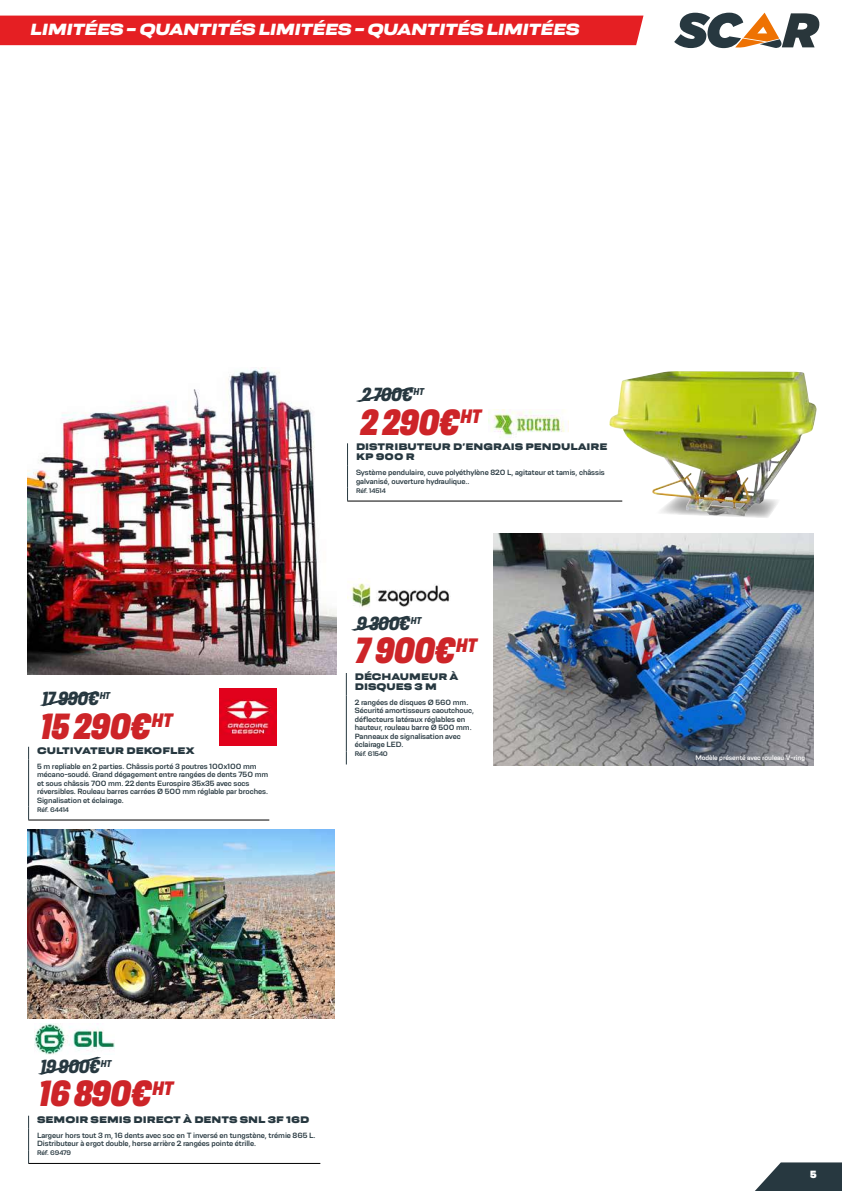
<style>
.page{position:relative;width:842px;height:1191px;background:#fff}
.page>*{position:absolute;margin:0;border:0;box-sizing:border-box;transform-origin:0 0}
.t1{font:38.4px "Resolve Black Nrw Ita";letter-spacing:-.02em;color:#cd2428}
.t2{font:20px "Resolve Extrabold Nrw Ita";letter-spacing:-.02em;color:#273840}
.t3{font:17px "Resolve Extrabold Wd Ita";letter-spacing:-.02em;color:#fff}
.t4{font:800 11px "Resolve";color:#fff}
.t5{font:10px/10px "Resolve Black Wd";color:#273840}
.t6{font:8px/8.5px "Resolve";letter-spacing:-.01em;color:#273840}
.t7{font:7px "Resolve";letter-spacing:-.02em;color:#273840}
.t8{font:7px "Resolve";letter-spacing:-.01em;color:#fff}
</style>
<div class="page">
<svg style="left:674px;top:13px;width:145px;height:36px"></svg>
<svg style="left:755px;top:1162px;width:87px;height:29px;background:#49585e"></svg>
<div style="left:0;top:16px;width:643px;height:29px;background:#e51f23"></div>
<hr style="left:28px;top:819px;width:241px;height:1px;background:#000">
<svg style="left:28px;top:746px;width:1px;height:13px"></svg>
<hr style="left:28px;top:759px;width:1px;height:47px;background:#273840">
<svg style="left:28px;top:806px;width:1px;height:13px"></svg>
<img style="left:27px;top:367px;width:310px;height:308px">
<img style="left:220px;top:689px;width:57px;height:57px">
<img style="left:493px;top:534px;width:320px;height:231px">
<svg style="left:346px;top:673px;width:1px;height:22px"></svg>
<hr style="left:346px;top:695px;width:1px;height:56px;background:#273840">
<svg style="left:346px;top:751px;width:1px;height:13px"></svg>
<img style="left:348px;top:580px;width:103px;height:27px">
<hr style="left:28px;top:1163px;width:292px;height:1px;background:#000">
<svg style="left:28px;top:1115px;width:1px;height:48px"></svg>
<img style="left:28px;top:829px;width:307px;height:189px">
<img style="left:34px;top:1023px;width:81px;height:31px">
<img style="left:488px;top:409px;width:77px;height:31px">
<svg style="left:726px;top:516px;width:43px;height:2px"></svg>
<img style="left:609px;top:371px;width:208px;height:145px">
<hr style="left:347px;top:501px;width:275px;height:1px;background:#000">
<svg style="left:347px;top:443px;width:1px;height:58px"></svg>
<svg style="left:351px;top:615px;width:60px;height:16px"></svg>
<svg style="left:40px;top:691px;width:59px;height:16px"></svg>
<svg style="left:356px;top:387px;width:60px;height:15px"></svg>
<svg style="left:38px;top:1056px;width:63px;height:19px"></svg>
<h3 class="t3" style="left:30px;top:19px;width:551px">LIMITÉES - QUANTITÉS LIMITÉES - QUANTITÉS LIMITÉES</h3>
<h2 class="t2" style="left:42px;top:687px;width:70px">17 990€<sup>HT</sup></h2>
<h1 class="t1" style="left:40px;top:705px;width:134px">15 290€<sup>HT</sup></h1>
<p class="t5" style="left:37px;top:745px;width:159px">CULTIVATEUR DEKOFLEX</p>
<p class="t6" style="left:37px;top:761px;width:233px">5 m repliable en 2 parties. Châssis porté 3 poutres 100x100 mm mécano-soudé. Grand dégagement entre rangées de dents 750 mm et sous châssis 700 mm. 22 dents Eurospire 35x35 avec socs réversibles. Rouleau barres carrées Ø 500 mm réglable par broches.<br>Signalisation et éclairage.</p>
<p class="t7" style="left:37px;top:805px;width:33px">Réf. 64414</p>
<h2 class="t2" style="left:362px;top:383px;width:64px">2 700€<sup>HT</sup></h2>
<h1 class="t1" style="left:360px;top:401px;width:123px">2 290€<sup>HT</sup></h1>
<p class="t5" style="left:356px;top:442px;width:253px">DISTRIBUTEUR D’ENGRAIS PENDULAIRE<br>KP 900 R</p>
<p class="t6" style="left:356px;top:468px;width:250px">Système pendulaire, cuve polyéthylène 820 L, agitateur et tamis, châssis galvanisé, ouverture hydraulique..</p>
<p class="t7" style="left:356px;top:486px;width:31px">Réf. 14514</p>
<h2 class="t2" style="left:357px;top:612px;width:66px">9 300€<sup>HT</sup></h2>
<h1 class="t1" style="left:355px;top:629px;width:124px">7 900€<sup>HT</sup></h1>
<p class="t5" style="left:355px;top:671px;width:105px">DÉCHAUMEUR À<br>DISQUES 3 M</p>
<p class="t6" style="left:355px;top:698px;width:121px">2 rangées de disques Ø 560 mm.<br>Sécurité amortisseurs caoutchouc, déflecteurs latéraux réglables en hauteur, rouleau barre Ø 500 mm.<br>Panneaux de signalisation avec éclairage LED.</p>
<p class="t7" style="left:355px;top:750px;width:35px">Réf. 61540</p>
<p class="t8" style="left:695px;top:753px;width:111px">Modèle présenté avec rouleau V-ring</p>
<h2 class="t2" style="left:40px;top:1055px;width:73px">19 900€<sup>HT</sup></h2>
<h1 class="t1" style="left:39px;top:1072px;width:136px">16 890€<sup>HT</sup></h1>
<p class="t5" style="left:37px;top:1114px;width:274px">SEMOIR SEMIS DIRECT À DENTS SNL 3F 16D</p>
<p class="t6" style="left:37px;top:1130px;width:280px">Largeur hors tout 3 m, 16 dents avec soc en T inversé en tungstène, trémie 865 L.<br>Distributeur à ergot double, herse arrière 2 rangées pointe étrille.</p>
<p class="t7" style="left:37px;top:1148px;width:36px">Réf. 69479</p>
<h3 class="t4" style="left:810px;top:1168px;width:8px">5</h3>
</div>
